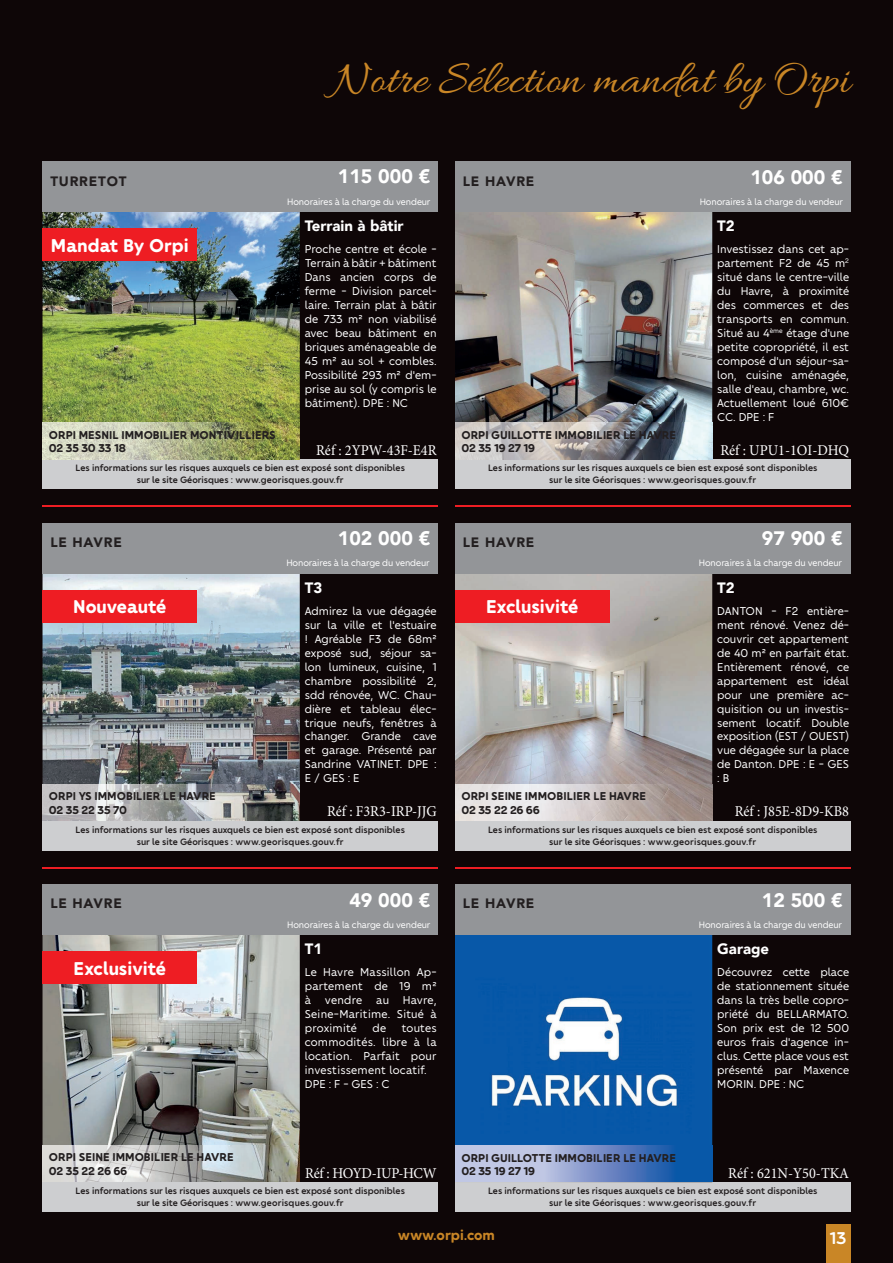
<style>
.page{position:relative;width:893px;height:1263px;background:#0e0607}
.page>*{position:absolute;margin:0;border:0;box-sizing:border-box;transform-origin:0 0}
.t1{font:48px "Allura";color:#c98626}
.t2{font:700 19.5px "Orpi";color:#fff}
.t3{font:900 19.5px "Avenir";color:#fff}
.t4{font:500 18px "Orpi";color:#fff}
.t5{font:15px "Minion Pro";color:#fff;scale:.95 1}
.t6{font:900 15px "Avenir";color:#fff}
.t7{font:15px "Minion Pro";letter-spacing:-.02em;color:#fff;scale:.95 1}
.t8{font:700 15px "Orpi";color:#c98626}
.t9{font:900 13.5px "Avenir LT Std";letter-spacing:.06em;color:#231f20}
.t10{font:12px/14px "Orpi";color:#fff;text-align:justify}
.t11{font:700 12px/13.5px "Orpi";color:#231f20}
.t12{font:500 9.75px/11.7px "Orpi";color:#231f20;text-align:center}
.t13{font:9.75px "Orpi";letter-spacing:-.01em;color:#fff}
</style>
<div class="page">
<div style="left:826px;top:1225px;width:24px;height:38px;background:#c98626"></div>
<img style="left:43px;top:574px;width:257px;height:210px">
<div style="left:43px;top:523px;width:395px;height:51px;background:#939598"></div>
<div style="left:43px;top:590px;width:154px;height:33px;background:#ee1d23"></div>
<svg style="left:43px;top:820px;width:257px;height:1px"></svg>
<img style="left:43px;top:784px;width:257px;height:36px">
<img style="left:43px;top:935px;width:257px;height:210px">
<div style="left:43px;top:884px;width:395px;height:51px;background:#939598"></div>
<div style="left:43px;top:951px;width:154px;height:33px;background:#ee1d23"></div>
<img style="left:43px;top:1145px;width:257px;height:37px">
<img style="left:455px;top:574px;width:257px;height:210px">
<div style="left:455px;top:523px;width:395px;height:51px;background:#939598"></div>
<div style="left:455px;top:590px;width:154px;height:33px;background:#ee1d23"></div>
<svg style="left:455px;top:820px;width:257px;height:1px"></svg>
<img style="left:455px;top:784px;width:257px;height:36px">
<hr style="left:43px;top:505px;width:395px;height:2px;background:#ee1d23">
<hr style="left:455px;top:505px;width:395px;height:2px;background:#ee1d23">
<div style="left:43px;top:459px;width:395px;height:30px;background:#cdced0"></div>
<div style="left:455px;top:459px;width:395px;height:30px;background:#cdced0"></div>
<hr style="left:43px;top:867px;width:395px;height:1px;background:#ee1d23">
<hr style="left:455px;top:867px;width:395px;height:1px;background:#ee1d23">
<div style="left:43px;top:821px;width:395px;height:29px;background:#cdced0"></div>
<div style="left:455px;top:821px;width:395px;height:29px;background:#cdced0"></div>
<div style="left:43px;top:1182px;width:395px;height:30px;background:#cdced0"></div>
<div style="left:455px;top:1182px;width:395px;height:30px;background:#cdced0"></div>
<img style="left:455px;top:935px;width:257px;height:211px">
<div style="left:455px;top:884px;width:395px;height:51px;background:#939598"></div>
<img style="left:455px;top:1146px;width:257px;height:36px">
<img style="left:455px;top:212px;width:257px;height:211px">
<div style="left:455px;top:162px;width:395px;height:50px;background:#939598"></div>
<img style="left:455px;top:423px;width:257px;height:36px">
<img style="left:43px;top:212px;width:257px;height:211px">
<div style="left:43px;top:162px;width:395px;height:50px;background:#939598"></div>
<div style="left:43px;top:228px;width:154px;height:33px;background:#ee1d23"></div>
<img style="left:43px;top:423px;width:257px;height:36px">
<h1 class="t1" style="left:332px;top:52px;width:520px">Notre Sélection mandat by Orpi</h1>
<p class="t9" style="left:50px;top:173px;width:78px">TURRETOT</p>
<h2 class="t3" style="left:338px;top:160px;width:94px">115 000 €</h2>
<p class="t6" style="left:305px;top:213px;width:100px">Terrain à bâtir</p>
<p class="t10" style="left:305px;top:242px;width:133px">Proche centre et école - Terrain à bâtir + bâtiment Dans ancien corps de ferme - Division parcel&shy;laire. Terrain plat à bâtir de 733 m² non viabilisé avec beau bâtiment en briques aménageable de 45 m2 au sol + combles.<br>Possibilité 293 m² d'em&shy;prise au sol (y compris le bâtiment). DPE : NC</p>
<p class="t5" style="left:316px;top:440px;width:128px">Réf : 2YPW-43F-E4R</p>
<p class="t13" style="left:287px;top:196px;width:145px">Honoraires à la charge du vendeur</p>
<h2 class="t2" style="left:51px;top:234px;width:139px">Mandat By Orpi</h2>
<p class="t11" style="left:49px;top:428px;width:229px">ORPI MESNIL IMMOBILIER MONTIVILLIERS<br>02 35 30 33 18</p>
<p class="t9" style="left:463px;top:173px;width:73px">LE HAVRE</p>
<h2 class="t3" style="left:750px;top:160px;width:94px">106 000 €</h2>
<p class="t6" style="left:717px;top:213px;width:19px">T2</p>
<p class="t10" style="left:717px;top:242px;width:133px">Investissez dans cet ap&shy;partement F2 de 45 m<sup>2 </sup>situé dans le centre-ville du Havre, à proximité des commerces et des transports en commun.<br>Situé au 4<sup>ème</sup> étage d'une petite copropriété, il est composé d'un séjour-sa&shy;lon, cuisine aménagée, salle d'eau, chambre, wc.<br>Actuellement loué 610€ CC. DPE : F</p>
<p class="t5" style="left:720px;top:440px;width:137px">Réf : UPU1-1OI-DHQ</p>
<p class="t13" style="left:700px;top:196px;width:145px">Honoraires à la charge du vendeur</p>
<p class="t11" style="left:461px;top:428px;width:216px">ORPI GUILLOTTE IMMOBILIER LE HAVRE<br>02 35 19 27 19</p>
<p class="t12" style="left:76px;top:462px;width:331px">Les informations sur les risques auxquels ce bien est exposé sont disponibles sur le site Géorisques : www.georisques.gouv.fr</p>
<p class="t12" style="left:488px;top:462px;width:331px">Les informations sur les risques auxquels ce bien est exposé sont disponibles sur le site Géorisques : www.georisques.gouv.fr</p>
<p class="t9" style="left:50px;top:534px;width:73px">LE HAVRE</p>
<h2 class="t3" style="left:338px;top:522px;width:94px">102 000 €</h2>
<p class="t6" style="left:305px;top:575px;width:19px">T3</p>
<p class="t10" style="left:305px;top:604px;width:133px">Admirez la vue dégagée sur la ville et l'estuaire ! Agréable F3 de 68m² exposé sud, séjour sa&shy;lon lumineux, cuisine, 1 chambre possibilité 2, sdd rénovée, WC. Chau&shy;dière et tableau élec&shy;trique neufs, fenêtres à changer. Grande cave et garage. Présenté par Sandrine VATINET. DPE :<br>E / GES : E</p>
<p class="t5" style="left:327px;top:801px;width:117px">Réf : F3R3-IRP-JJG</p>
<p class="t13" style="left:286px;top:557px;width:145px">Honoraires à la charge du vendeur</p>
<h2 class="t2" style="left:73px;top:596px;width:95px">Nouveauté</h2>
<p class="t11" style="left:49px;top:789px;width:169px">ORPI YS IMMOBILIER LE HAVRE<br>02 35 22 35 70</p>
<p class="t9" style="left:463px;top:534px;width:73px">LE HAVRE</p>
<h2 class="t3" style="left:762px;top:522px;width:82px">97 900 €</h2>
<p class="t6" style="left:717px;top:575px;width:19px">T2</p>
<p class="t10" style="left:717px;top:604px;width:133px">DANTON - F2 entière&shy;ment rénové. Venez dé&shy;couvrir cet appartement de 40 m² en parfait état.<br>Entièrement rénové, ce appartement est idéal pour une première ac&shy;quisition ou un investis&shy;sement locatif. Double exposition (EST / OUEST) vue dégagée sur la place de Danton. DPE : E - GES : B</p>
<p class="t5" style="left:735px;top:801px;width:122px">Réf : J85E-8D9-KB8</p>
<p class="t13" style="left:699px;top:557px;width:145px">Honoraires à la charge du vendeur</p>
<h2 class="t2" style="left:486px;top:596px;width:94px">Exclusivité</h2>
<p class="t11" style="left:461px;top:789px;width:186px">ORPI SEINE IMMOBILIER LE HAVRE<br>02 35 22 26 66</p>
<p class="t12" style="left:76px;top:824px;width:331px">Les informations sur les risques auxquels ce bien est exposé sont disponibles sur le site Géorisques : www.georisques.gouv.fr</p>
<p class="t12" style="left:488px;top:824px;width:331px">Les informations sur les risques auxquels ce bien est exposé sont disponibles sur le site Géorisques : www.georisques.gouv.fr</p>
<p class="t9" style="left:50px;top:895px;width:73px">LE HAVRE</p>
<h2 class="t3" style="left:349px;top:883px;width:82px">49 000 €</h2>
<p class="t6" style="left:305px;top:936px;width:19px">T1</p>
<p class="t10" style="left:305px;top:965px;width:133px">Le Havre Massillon Ap&shy;partement de 19 m² à vendre au Havre, Seine-Maritime. Situé à proximité</p>
<p class="t13" style="left:287px;top:919px;width:145px">Honoraires à la charge du vendeur</p>
<h2 class="t2" style="left:74px;top:957px;width:94px">Exclusivité</h2>
<p class="t10" style="left:372px;top:1021px;width:15px">de</p>
<p class="t10" style="left:305px;top:1021px;width:133px;text-align:left;text-indent:97px">toutes commodités. libre à la location. Parfait pour investissement locatif.<br>DPE : F - GES : C</p>
<p class="t9" style="left:463px;top:895px;width:73px">LE HAVRE</p>
<h2 class="t3" style="left:762px;top:883px;width:82px">12 500 €</h2>
<p class="t6" style="left:717px;top:936px;width:53px">Garage</p>
<p class="t10" style="left:717px;top:965px;width:133px">Découvrez cette place de stationnement située dans la très belle copro&shy;priété du BELLARMATO.<br>Son prix est de 12 500 euros frais d'agence in&shy;clus. Cette place vous est présenté par Maxence MORIN. DPE : NC</p>
<p class="t13" style="left:699px;top:919px;width:145px">Honoraires à la charge du vendeur</p>
<p class="t11" style="left:49px;top:1151px;width:186px">ORPI SEINE IMMOBILIER LE HAVRE<br>02 35 22 26 66</p>
<p class="t7" style="left:305px;top:1163px;width:140px">Réf : HOYD-IUP-HCW</p>
<p class="t11" style="left:461px;top:1151px;width:216px">ORPI GUILLOTTE IMMOBILIER LE HAVRE<br>02 35 19 27 19</p>
<p class="t5" style="left:728px;top:1163px;width:129px">Réf : 621N-Y50-TKA</p>
<p class="t12" style="left:76px;top:1185px;width:331px">Les informations sur les risques auxquels ce bien est exposé sont disponibles sur le site Géorisques : www.georisques.gouv.fr</p>
<p class="t12" style="left:488px;top:1185px;width:331px">Les informations sur les risques auxquels ce bien est exposé sont disponibles sur le site Géorisques : www.georisques.gouv.fr</p>
<p class="t8" style="left:398px;top:1226px;width:99px">www.orpi.com</p>
<h3 class="t4" style="left:830px;top:1228px;width:18px">13</h3>
</div>
